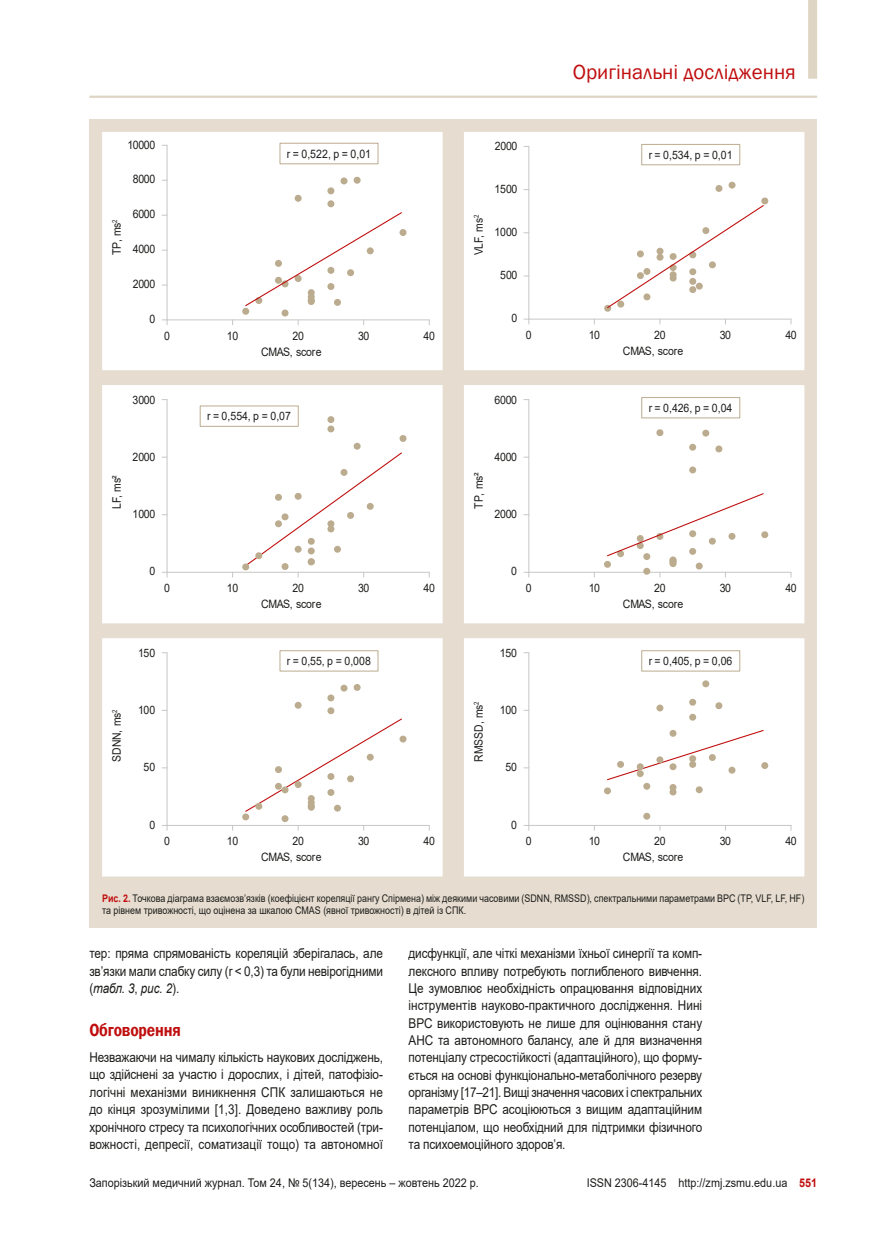
<style>
.page{position:relative;width:881px;height:1234px;background:#fff}
.page>*{position:absolute;margin:0;border:0;box-sizing:border-box;transform-origin:0 0}
.t1{font:21px "Franklin Gothic";color:#c00e0e}
.nazva{font:600 18px "Franklin Gothic";letter-spacing:-.01em;color:#c00e0e;scale:.87 1}
.tecst_1{font:13.5px/17.2px "Arial";letter-spacing:-.01em;color:#1d1d1b;text-align:justify;scale:.87 1}
.tecst{font:13.5px/17.4px "Arial";letter-spacing:-.01em;color:#1d1d1b;text-align:justify;scale:.87 1}
.t2{font:12px "Arial";color:#1d1d1b;scale:.9 1}
.t3{font:11.7px "Arial";letter-spacing:-.035em;color:#1d1d1b;scale:.9 1}
.t4{font:11.7px "Arial";letter-spacing:-.035em;color:#1d1d1b;scale:.89 1}
.t5{font:11.55px "Arial";letter-spacing:-.02em;color:#1d1d1b;scale:.91 1}
.примечание{font:10.5px/12.6px "Arial";color:#1d1d1b;scale:.85 1}
.s1{font-weight:700;color:#c00e0e}
.s2{font-style:italic}
</style>
<div class="page">
<hr style="left:89px;top:96px;width:727px;height:2px;background:#dfd5c5">
<div style="left:89px;top:119px;width:727px;height:808px;background:#e6ddd0"></div>
<div style="left:102px;top:132px;width:341px;height:238px;background:#fff"></div>
<div style="left:464px;top:132px;width:341px;height:238px;background:#fff"></div>
<div style="left:102px;top:385px;width:341px;height:239px;background:#fff"></div>
<div style="left:464px;top:385px;width:341px;height:239px;background:#fff"></div>
<div style="left:102px;top:638px;width:341px;height:239px;background:#fff"></div>
<div style="left:464px;top:638px;width:341px;height:239px;background:#fff"></div>
<div style="left:807px;top:0;width:9px;height:79px;background:#dfd5c5"></div>
<h1 class="t1" style="left:572px;top:59px;width:224px">Оригінальні дослідження</h1>
<p class="t3" style="left:127px;top:137px;width:32px">10000</p>
<p class="t3" style="left:133px;top:171px;width:26px">8000</p>
<p class="t3" style="left:109px;top:255px;width:41px;rotate:-90deg">TP, ms<sup>2</sup></p>
<p class="t3" style="left:133px;top:206px;width:26px">6000</p>
<p class="t3" style="left:133px;top:241px;width:26px">4000</p>
<p class="t3" style="left:133px;top:276px;width:26px">2000</p>
<p class="t3" style="left:287px;top:146px;width:95px">r = 0,522, p = 0,01</p>
<p class="t4" style="left:470px;top:255px;width:47px;rotate:-90deg">VLF, ms<sup>2</sup></p>
<p class="t5" style="left:494px;top:138px;width:26px">2000</p>
<p class="t5" style="left:494px;top:181px;width:27px">1500</p>
<p class="t5" style="left:494px;top:224px;width:27px">1000</p>
<p class="t5" style="left:500px;top:267px;width:20px">500</p>
<p class="t5" style="left:648px;top:147px;width:94px">r = 0,534, p = 0,01</p>
<p class="t3" style="left:149px;top:311px;width:8px">0</p>
<p class="t5" style="left:511px;top:310px;width:8px">0</p>
<p class="t3" style="left:164px;top:327px;width:8px">0</p>
<p class="t3" style="left:227px;top:327px;width:14px">10</p>
<p class="t3" style="left:292px;top:327px;width:14px">20</p>
<p class="t3" style="left:358px;top:327px;width:14px">30</p>
<p class="t3" style="left:423px;top:327px;width:14px">40</p>
<p class="t5" style="left:525px;top:326px;width:8px">0</p>
<p class="t5" style="left:588px;top:326px;width:14px">10</p>
<p class="t5" style="left:654px;top:326px;width:14px">20</p>
<p class="t5" style="left:719px;top:326px;width:14px">30</p>
<p class="t5" style="left:785px;top:326px;width:14px">40</p>
<p class="t3" style="left:261px;top:344px;width:69px">CMAS, score</p>
<p class="t5" style="left:622px;top:343px;width:68px">CMAS, score</p>
<p class="t5" style="left:133px;top:391px;width:26px">3000</p>
<p class="t5" style="left:207px;top:408px;width:94px">r = 0,554, p = 0,07</p>
<p class="t5" style="left:494px;top:391px;width:26px">6000</p>
<p class="t5" style="left:648px;top:400px;width:93px">r = 0,426, p = 0,04</p>
<p class="t5" style="left:133px;top:448px;width:26px">2000</p>
<p class="t5" style="left:494px;top:448px;width:26px">4000</p>
<p class="t4" style="left:109px;top:508px;width:39px;rotate:-90deg">LF, ms²</p>
<p class="t5" style="left:133px;top:506px;width:26px">1000</p>
<p class="t4" style="left:470px;top:508px;width:42px;rotate:-90deg">TP, ms²</p>
<p class="t5" style="left:494px;top:506px;width:26px">2000</p>
<p class="t5" style="left:149px;top:563px;width:8px">0</p>
<p class="t5" style="left:511px;top:563px;width:8px">0</p>
<p class="t5" style="left:164px;top:579px;width:8px">0</p>
<p class="t5" style="left:227px;top:579px;width:14px">10</p>
<p class="t5" style="left:292px;top:579px;width:14px">20</p>
<p class="t5" style="left:358px;top:579px;width:14px">30</p>
<p class="t5" style="left:423px;top:579px;width:14px">40</p>
<p class="t5" style="left:525px;top:579px;width:8px">0</p>
<p class="t5" style="left:588px;top:579px;width:14px">10</p>
<p class="t5" style="left:654px;top:579px;width:14px">20</p>
<p class="t5" style="left:719px;top:579px;width:14px">30</p>
<p class="t5" style="left:785px;top:579px;width:14px">40</p>
<p class="t5" style="left:261px;top:596px;width:68px">CMAS, score</p>
<p class="t5" style="left:622px;top:596px;width:68px">CMAS, score</p>
<p class="t5" style="left:138px;top:644px;width:20px">150</p>
<p class="t5" style="left:287px;top:653px;width:94px">r = 0,55, p = 0,008</p>
<p class="t5" style="left:499px;top:644px;width:20px">150</p>
<p class="t5" style="left:648px;top:653px;width:93px">r = 0,405, p = 0,06</p>
<p class="t4" style="left:109px;top:761px;width:60px;rotate:-90deg">SDNN, ms<sup>2</sup></p>
<p class="t5" style="left:138px;top:701px;width:20px">100</p>
<p class="t5" style="left:144px;top:759px;width:14px">50</p>
<p class="t4" style="left:470px;top:761px;width:69px;rotate:-90deg">RMSSD, ms<sup>2</sup></p>
<p class="t5" style="left:499px;top:701px;width:20px">100</p>
<p class="t5" style="left:505px;top:759px;width:14px">50</p>
<p class="t5" style="left:149px;top:816px;width:8px">0</p>
<p class="t5" style="left:511px;top:816px;width:8px">0</p>
<p class="t5" style="left:164px;top:832px;width:8px">0</p>
<p class="t5" style="left:227px;top:832px;width:14px">10</p>
<p class="t5" style="left:292px;top:832px;width:14px">20</p>
<p class="t5" style="left:358px;top:832px;width:14px">30</p>
<p class="t5" style="left:423px;top:832px;width:14px">40</p>
<p class="t5" style="left:525px;top:832px;width:8px">0</p>
<p class="t5" style="left:588px;top:832px;width:14px">10</p>
<p class="t5" style="left:654px;top:832px;width:14px">20</p>
<p class="t5" style="left:719px;top:832px;width:14px">30</p>
<p class="t5" style="left:785px;top:832px;width:14px">40</p>
<p class="t5" style="left:261px;top:849px;width:68px">CMAS, score</p>
<p class="t5" style="left:622px;top:849px;width:68px">CMAS, score</p>
<p class="примечание" style="left:102px;top:891px;width:827px"><span class="s1">Рис. 2.</span> Точкова діаграма взаємозв’язків (коефіцієнт кореляції рангу Спірмена) між деякими часовими (SDNN, RMSSD), спектральними параметрами ВРС (TP, VLF, LF, HF) та рівнем тривожності, що оцінена за шкалою CMAS (явної тривожності) в дітей із СПК.</p>
<p class="tecst" style="left:89px;top:944px;width:339px">тер: пряма спрямованість кореляцій зберігалась, але зв’язки мали слабку силу (r &lt; 0,3) та були невірогідними (<span class="s2">табл. 3</span>, <span class="s2">рис. 2</span>).</p>
<p class="nazva" style="left:89px;top:1018px;width:107px">Обговорення</p>
<p class="tecst_1" style="left:89px;top:1048px;width:339px">Незважаючи на чималу кількість наукових досліджень, що здійснені за участю і дорослих, і дітей, патофізіо&shy;логічні механізми виникнення СПК залишаються не до кінця зрозумілими [1,3]. Доведено важливу роль хронічного стресу та психологічних особливостей (три&shy;вожності, депресії, соматизації тощо) та автономної</p>
<p class="tecst_1" style="left:408px;top:944px;width:339px">дисфункції, але чіткі механізми їхньої синергії та комп&shy;лексного впливу потребують поглибленого вивчення.<br>Це зумовлює необхідність опрацювання відповідних інструментів науково-практичного дослідження. Нині ВРС використовують не лише для оцінювання стану АНС та автономного балансу, але й для визначення потенціалу стресостійкості (адаптаційного), що форму&shy;ється на основі функціонально-метаболічного резерву організму [17–21]. Вищі значення часових і спектральних параметрів ВРС асоціюються з вищим адаптаційним потенціалом, що необхідний для підтримки фізичного та психоемоційного здоров’я.</p>
<p class="t2" style="left:89px;top:1174px;width:434px">Запорізький медичний журнал. Том 24, № 5(134), вересень – жовтень 2022 р.</p>
<p class="t2" style="left:586px;top:1174px;width:257px">ISSN 2306-4145 http://zmj.zsmu.edu.ua <span class="s1">551</span></p>
</div>
